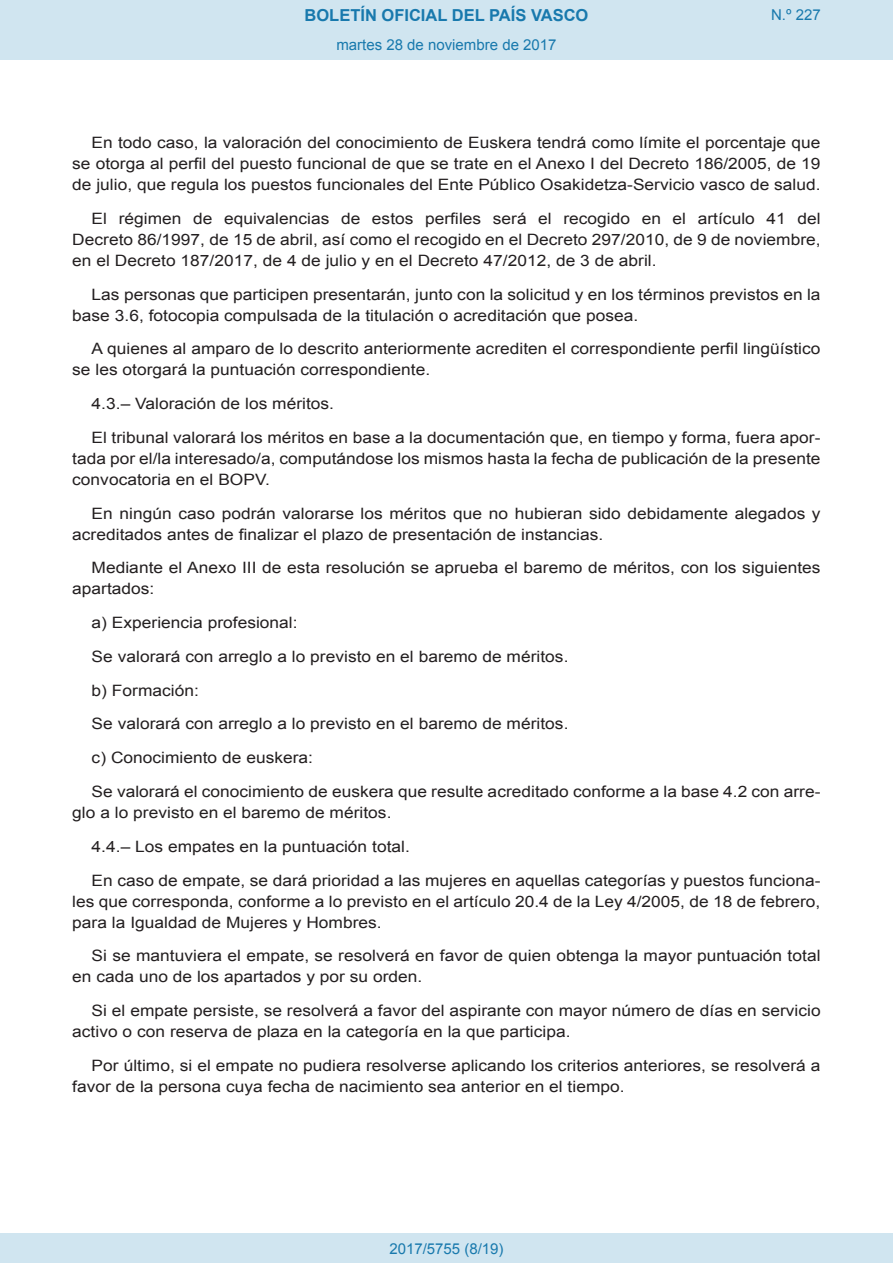
<style>
.page{position:relative;width:893px;height:1263px;background:#fff}
.page>*{position:absolute;margin:0;border:0;box-sizing:border-box;transform-origin:0 0}
.t1{font:700 16.5px "Arial";color:#1879ad}
.BOPVDetalle{font:15.6px/21px "Arial";color:#231f20;scale:1.11 1}
.Paginacion_Centro{font:15px "Arial";color:#1879ad}
</style>
<div class="page">
<div style="left:0;top:0;width:893px;height:60px;background:#d0e5f0"></div>
<div style="left:0;top:1233px;width:893px;height:30px;background:#d0e5f0"></div>
<p class="t1" style="left:305px;top:4px;width:285px">BOLETÍN OFICIAL DEL PAÍS VASCO</p>
<p class="Paginacion_Centro" style="left:336px;top:35px;width:222px">martes 28 de noviembre de 2017</p>
<p class="Paginacion_Centro" style="left:771px;top:5px;width:51px">N.º 227</p>
<p class="BOPVDetalle" style="left:72px;top:132px;width:676px;text-align:justify;text-indent:19px">En todo caso, la valoración del conocimiento de Euskera tendrá como límite el porcentaje que se otorga al perfil del puesto funcional de que se trate en el Anexo I del Decreto 186/2005, de 19 de julio, que regula los puestos funcionales del Ente Público Osakidetza-Servicio vasco de salud.</p>
<p class="BOPVDetalle" style="left:72px;top:208px;width:676px;text-align:justify;text-indent:19px">El régimen de equivalencias de estos perfiles será el recogido en el artículo 41 del Decreto 86/1997, de 15 de abril, así como el recogido en el Decreto 297/2010, de 9 de noviembre, en el Decreto 187/2017, de 4 de julio y en el Decreto 47/2012, de 3 de abril.</p>
<p class="BOPVDetalle" style="left:72px;top:284px;width:676px;text-indent:19px">Las personas que participen presentarán, junto con la solicitud y en los términos previstos en la base 3.6, fotocopia compulsada de la titulación o acreditación que posea.</p>
<p class="BOPVDetalle" style="left:72px;top:339px;width:676px;text-indent:19px">A quienes al amparo de lo descrito anteriormente acrediten el correspondiente perfil lingüístico se les otorgará la puntuación correspondiente.</p>
<p class="BOPVDetalle" style="left:92px;top:393px;width:220px">4.3.– Valoración de los méritos.</p>
<p class="BOPVDetalle" style="left:72px;top:427px;width:676px;text-align:justify;text-indent:19px">El tribunal valorará los méritos en base a la documentación que, en tiempo y forma, fuera apor&shy;tada por el/la interesado/a, computándose los mismos hasta la fecha de publicación de la presente convocatoria en el BOPV.</p>
<p class="BOPVDetalle" style="left:72px;top:503px;width:676px;text-indent:19px">En ningún caso podrán valorarse los méritos que no hubieran sido debidamente alegados y acreditados antes de finalizar el plazo de presentación de instancias.</p>
<p class="BOPVDetalle" style="left:72px;top:558px;width:676px;text-indent:19px">Mediante el Anexo III de esta resolución se aprueba el baremo de méritos, con los siguientes apartados:</p>
<p class="BOPVDetalle" style="left:92px;top:612px;width:187px">a) Experiencia profesional:</p>
<p class="BOPVDetalle" style="left:92px;top:646px;width:431px">Se valorará con arreglo a lo previsto en el baremo de méritos.</p>
<p class="BOPVDetalle" style="left:92px;top:680px;width:98px">b) Formación:</p>
<p class="BOPVDetalle" style="left:92px;top:714px;width:431px">Se valorará con arreglo a lo previsto en el baremo de méritos.</p>
<p class="BOPVDetalle" style="left:92px;top:747px;width:201px">c) Conocimiento de euskera:</p>
<p class="BOPVDetalle" style="left:72px;top:781px;width:676px;text-indent:19px">Se valorará el conocimiento de euskera que resulte acreditado conforme a la base 4.2 con arre&shy;glo a lo previsto en el baremo de méritos.</p>
<p class="BOPVDetalle" style="left:92px;top:836px;width:288px">4.4.– Los empates en la puntuación total.</p>
<p class="BOPVDetalle" style="left:72px;top:870px;width:676px;text-align:justify;text-indent:19px">En caso de empate, se dará prioridad a las mujeres en aquellas categorías y puestos funciona&shy;les que corresponda, conforme a lo previsto en el artículo 20.4 de la Ley 4/2005, de 18 de febrero, para la Igualdad de Mujeres y Hombres.</p>
<p class="BOPVDetalle" style="left:72px;top:945px;width:676px;text-indent:19px">Si se mantuviera el empate, se resolverá en favor de quien obtenga la mayor puntuación total en cada uno de los apartados y por su orden.</p>
<p class="BOPVDetalle" style="left:72px;top:1000px;width:676px;text-indent:19px">Si el empate persiste, se resolverá a favor del aspirante con mayor número de días en servicio activo o con reserva de plaza en la categoría en la que participa.</p>
<p class="BOPVDetalle" style="left:72px;top:1055px;width:676px;text-indent:19px">Por último, si el empate no pudiera resolverse aplicando los criterios anteriores, se resolverá a favor de la persona cuya fecha de nacimiento sea anterior en el tiempo.</p>
<p class="Paginacion_Centro" style="left:389px;top:1238px;width:116px">2017/5755 (8/19)</p>
</div>
